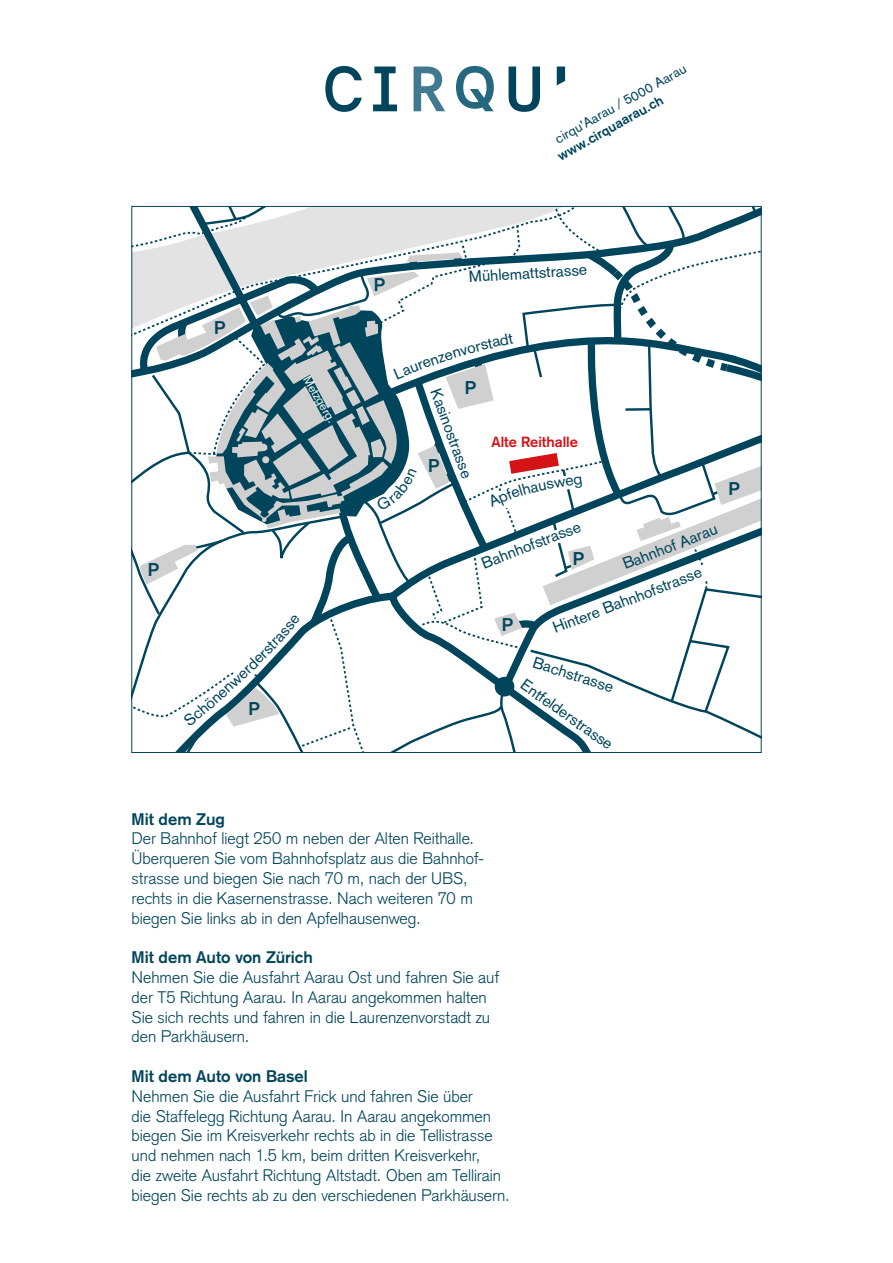
<style>
.page{position:relative;width:893px;height:1263px;background:#fff}
.page>*{position:absolute;margin:0;border:0;box-sizing:border-box;transform-origin:0 0}
.t1{font:700 18.15px "Akkurat";color:#00455b}
.t2{font:300 16.5px/19.8px "Akzidenz Grotesk";color:#00455b}
.t3{font:700 16.5px "Akzidenz Grotesk";color:#00455b}
.t4{font:15.75px "Akzidenz Grotesk";color:#00455b}
.t5{font:700 14.55px "Akzidenz Grotesk";color:#d51317}
.t6{font:13.5px/16.2px "Akzidenz Grotesk";color:#00455b}
.t7{font:12.15px "Akzidenz Grotesk";color:#fff}
.s1{font-style:italic}
.s2{font-weight:700}
</style>
<div class="page">
<svg style="left:325px;top:66px;width:37px;height:46px"></svg>
<svg style="left:373px;top:67px;width:24px;height:44px"></svg>
<svg style="left:414px;top:67px;width:31px;height:44px"></svg>
<svg style="left:509px;top:67px;width:31px;height:45px"></svg>
<svg style="left:557px;top:67px;width:8px;height:18px"></svg>
<svg style="left:456px;top:66px;width:38px;height:45px"></svg>
<svg style="left:132px;top:206px;width:629px;height:546px"></svg>
<p class="t6" style="left:547px;top:135px;width:156px;text-indent:6px;rotate:-29deg">cirqu’Aarau <span class="s1">|</span> 5000 Aarau <span class="s2">www.cirquaarau.ch</span></p>
<p class="t1" style="left:148px;top:559px;width:13px">P</p>
<p class="t1" style="left:214px;top:316px;width:13px">P</p>
<p class="t7" style="left:312px;top:373px;width:54px;rotate:59deg">Metzgerg.</p>
<p class="t1" style="left:373px;top:274px;width:13px">P</p>
<p class="t1" style="left:248px;top:697px;width:13px">P</p>
<p class="t4" style="left:468px;top:268px;width:120px;rotate:-4deg">Mühlemattstrasse</p>
<p class="t1" style="left:464px;top:376px;width:13px">P</p>
<p class="t4" style="left:444px;top:386px;width:96px;rotate:70deg">Kasinostrasse</p>
<p class="t1" style="left:428px;top:454px;width:13px">P</p>
<p class="t5" style="left:492px;top:433px;width:88px">Alte Reithalle</p>
<p class="t4" style="left:479px;top:555px;width:106px;rotate:-21deg">Bahnhofstrasse</p>
<p class="t4" style="left:620px;top:555px;width:102px;rotate:-21deg">Bahnhof Aarau</p>
<p class="t1" style="left:573px;top:547px;width:13px">P</p>
<p class="t4" style="left:550px;top:619px;width:159px;rotate:-21deg">Hintere Bahnhofstrasse</p>
<p class="t1" style="left:502px;top:613px;width:13px">P</p>
<p class="t4" style="left:536px;top:653px;width:85px;rotate:18deg">Bachstrasse</p>
<p class="t4" style="left:528px;top:675px;width:110px;rotate:35deg">Entfelderstrasse</p>
<p class="t1" style="left:728px;top:478px;width:13px">P</p>
<p class="t3" style="left:132px;top:809px;width:95px">Mit dem Zug</p>
<p class="t2" style="left:132px;top:829px;width:354px">Der Bahnhof liegt 250 m neben der Alten Reithalle.<br>Überqueren Sie vom Bahnhofsplatz aus die Bahnhof&shy;strasse und biegen Sie nach 70 m, nach der UBS, rechts in die Kasernenstrasse. Nach weiteren 70 m biegen Sie links ab in den Apfelhausenweg.</p>
<p class="t3" style="left:132px;top:948px;width:183px">Mit dem Auto von Zürich</p>
<p class="t2" style="left:132px;top:967px;width:369px">Nehmen Sie die Ausfahrt Aarau Ost und fahren Sie auf der T5 Richtung Aarau. In Aarau angekommen halten Sie sich rechts und fahren in die Laurenzenvorstadt zu den Parkhäusern.</p>
<p class="t3" style="left:132px;top:1066px;width:178px">Mit dem Auto von Basel</p>
<p class="t2" style="left:132px;top:1086px;width:380px">Nehmen Sie die Ausfahrt Frick und fahren Sie über<br>die Staffelegg Richtung Aarau. In Aarau angekommen biegen Sie im Kreisverkehr rechts ab in die Tellistrasse und nehmen nach 1.5 km, beim dritten Kreisverkehr,<br>die zweite Ausfahrt Richtung Altstadt. Oben am Tellirain biegen Sie rechts ab zu den verschiedenen Parkhäusern.</p>
</div>
